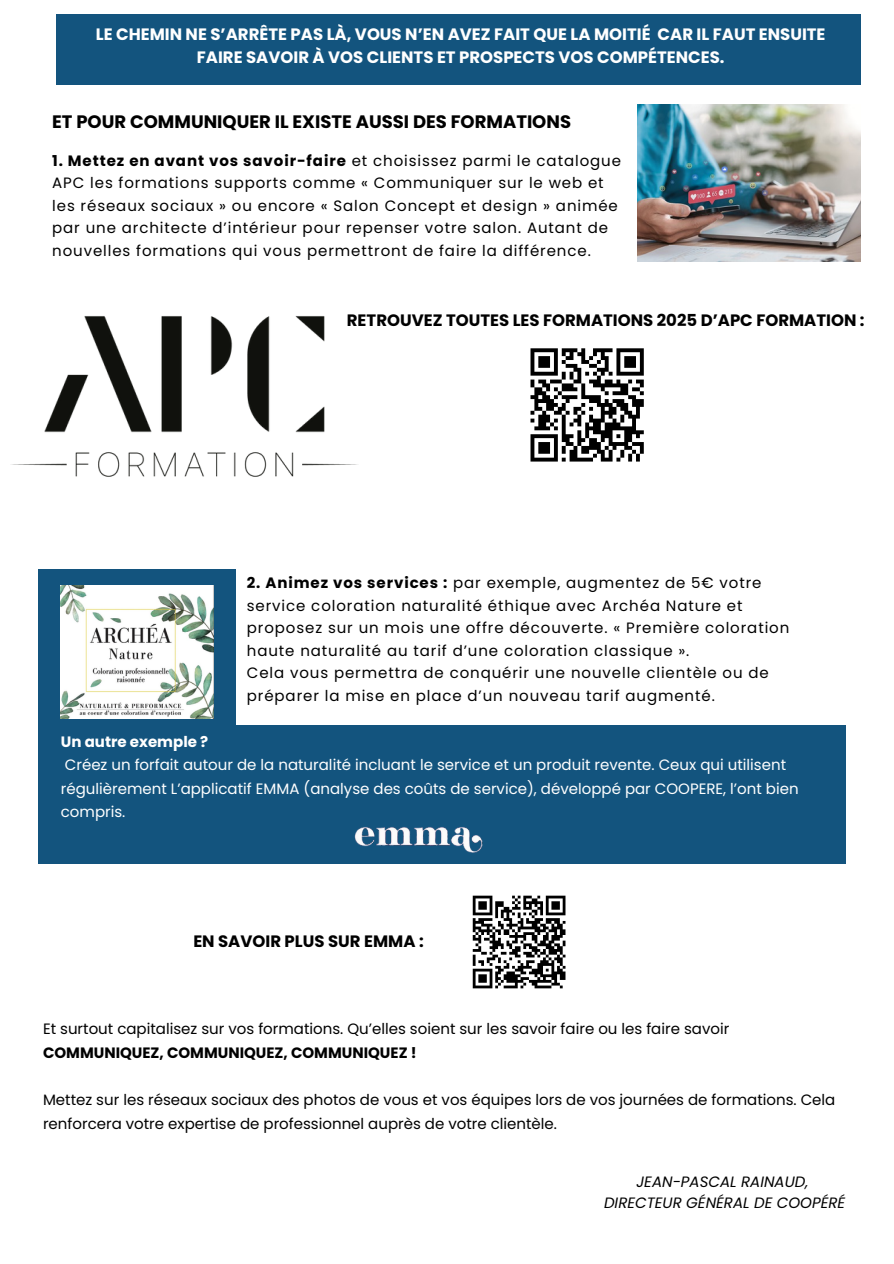
<style>
.page{position:relative;width:894px;height:1264px;background:#fff}
.page>*{position:absolute;margin:0;border:0;box-sizing:border-box;transform-origin:0 0}
.t1{font:700 18px "Poppins";color:#000}
.t2{font:700 16.5px/22.5px "Poppins";color:#fff;text-align:center}
.t3{font:700 16.5px "Poppins";color:#000}
.t4{font:15px/22.5px "Poppins";letter-spacing:.06em;color:#000}
.t5{font:15px/23.7px "Poppins";color:#000}
.t6{font:15px/23.7px "Poppins";color:#fff}
.t7{font:italic 15px/20.2px "Poppins";color:#000;text-align:center}
.t8{font:700 15px "Poppins";color:#fff}
.s1{font-weight:700}
</style>
<div class="page">
<div style="left:56px;top:14px;width:804px;height:70px;background:#13547e"></div>
<img style="left:637px;top:104px;width:223px;height:158px">
<div style="left:38px;top:569px;width:197px;height:174px;background:#13547e"></div>
<img style="left:61px;top:585px;width:152px;height:133px">
<div style="left:38px;top:724px;width:807px;height:139px;background:#13547e"></div>
<img style="left:354px;top:827px;width:129px;height:26px">
<img style="left:11px;top:316px;width:347px;height:161px">
<svg style="left:530px;top:348px;width:114px;height:114px"></svg>
<svg style="left:472px;top:895px;width:94px;height:94px"></svg>
<p class="t2" style="left:96px;top:23px;width:731px">LE CHEMIN NE S’ARRÊTE PAS LÀ, VOUS N’EN AVEZ FAIT QUE LA MOITIÉ CAR IL FAUT ENSUITE<br>FAIRE SAVOIR À VOS CLIENTS ET PROSPECTS VOS COMPÉTENCES.</p>
<p class="t1" style="left:52px;top:109px;width:520px">ET POUR COMMUNIQUER IL EXISTE AUSSI DES FORMATIONS</p>
<h1 class="t4" style="left:52px;top:149px;width:570px"><span class="s1">1. Mettez en avant vos savoir-faire</span> et choisissez parmi le catalogue APC les formations supports comme « Communiquer sur le web et les réseaux sociaux » ou encore « Salon Concept et design » animée par une architecte d’intérieur pour repenser votre salon. Autant de nouvelles formations qui vous permettront de faire la différence.</h1>
<h1 class="t3" style="left:347px;top:309px;width:519px">RETROUVEZ TOUTES LES FORMATIONS 2025 D’APC FORMATION :</h1>
<p class="t4" style="left:247px;top:571px;width:544px"><span class="s1">2. Animez vos services :</span> par exemple, augmentez de 5€ votre service coloration naturalité éthique avec Archéa Nature et proposez sur un mois une offre découverte. « Première coloration haute naturalité au tarif d’une coloration classique ».</p>
<p class="t4" style="left:247px;top:661px;width:523px">Cela vous permettra de conquérir une nouvelle clientèle ou de préparer la mise en place d’un nouveau tarif augmenté.</p>
<p class="t8" style="left:61px;top:731px;width:149px">Un autre exemple ?</p>
<p class="t6" style="left:61px;top:753px;width:739px">Créez un forfait autour de la naturalité incluant le service et un produit revente. Ceux qui utilisent régulièrement L’applicatif EMMA (analyse des coûts de service), développé par COOPERE, l’ont bien compris.</p>
<p class="t3" style="left:193px;top:929px;width:232px">EN SAVOIR PLUS SUR EMMA :</p>
<h3 class="t5" style="left:43px;top:1017px;width:687px">Et surtout capitalisez sur vos formations. Qu’elles soient sur les savoir faire ou les faire savoir<br><span class="s1">COMMUNIQUEZ, COMMUNIQUEZ, COMMUNIQUEZ !</span></h3>
<p class="t5" style="left:43px;top:1088px;width:793px">Mettez sur les réseaux sociaux des photos de vous et vos équipes lors de vos journées de formations. Cela renforcera votre expertise de professionnel auprès de votre clientèle.</p>
<p class="t7" style="left:604px;top:1171px;width:243px">JEAN-PASCAL RAINAUD,<br>DIRECTEUR GÉNÉRAL DE COOPÉRÉ</p>
</div>
